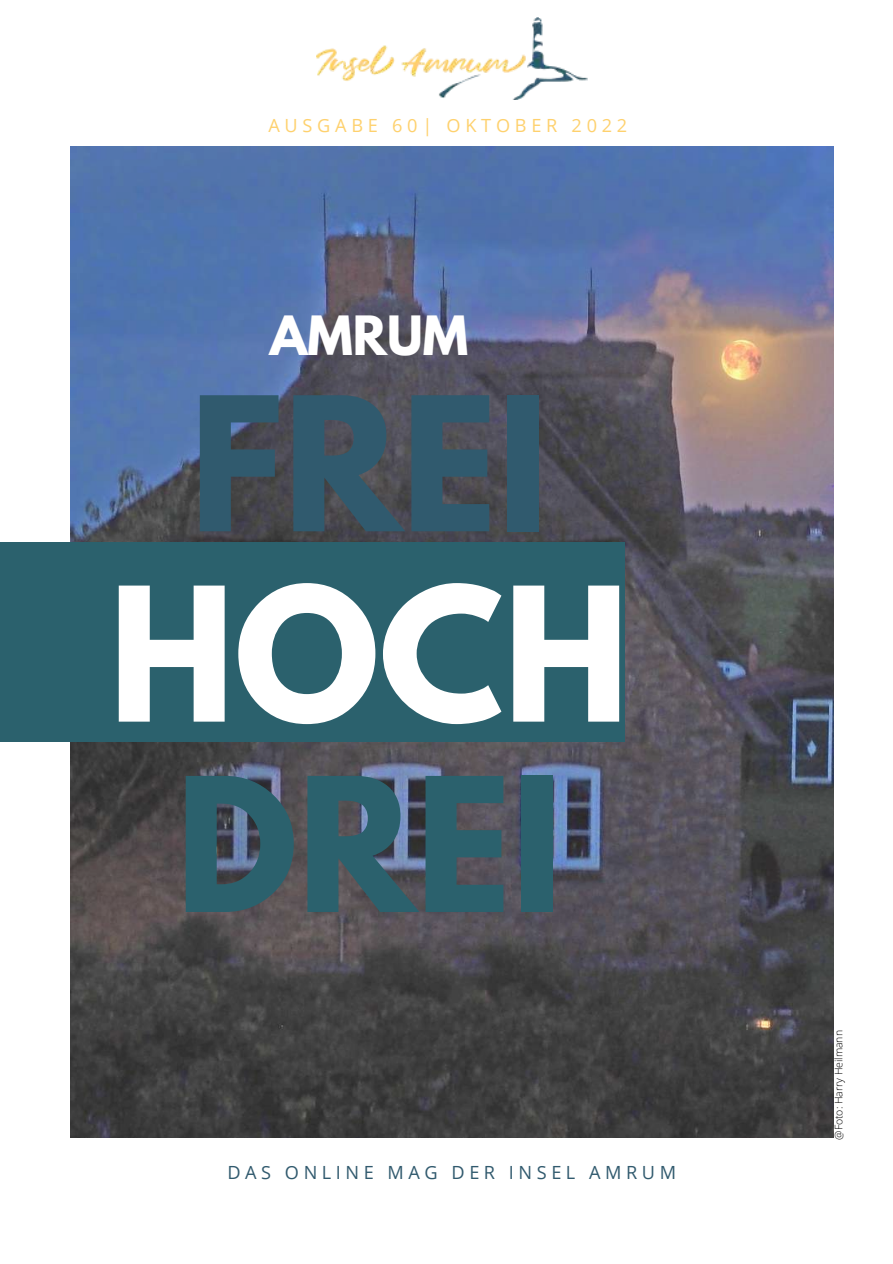
<style>
.page{position:relative;width:893px;height:1264px;background:#fff}
.page>*{position:absolute;margin:0;border:0;box-sizing:border-box;transform-origin:0 0}
.t1{font:700 164.85px "League Spartan";color:#305a6e}
.t2{font:700 164.85px "League Spartan";color:#fff}
.t3{font:700 164.85px "League Spartan";color:#2b616d}
.t4{font:700 48px "League Spartan";color:#fff}
.t5{font:18.15px "Open Sans";letter-spacing:.25em;color:#315a6e}
.t6{font:18.15px "Open Sans";letter-spacing:.26em;color:#fed16e}
.t7{font:300 10.5px "Open Sans";color:#000}
</style>
<div class="page">
<img style="left:316px;top:18px;width:271px;height:82px">
<img style="left:70px;top:147px;width:763px;height:990px">
<div style="left:0;top:543px;width:624px;height:199px;background:#2b616d"></div>
<p class="t6" style="left:268px;top:113px;width:360px">AUSGABE 60| OKTOBER 2022</p>
<h2 class="t4" style="left:270px;top:312px;width:200px">AMRUM</h2>
<h1 class="t1" style="left:190px;top:383px;width:359px">FREI</h1>
<h1 class="t2" style="left:109px;top:573px;width:521px">HOCH</h1>
<h1 class="t3" style="left:176px;top:763px;width:388px">DREI</h1>
<p class="t5" style="left:227px;top:1159px;width:450px">DAS ONLINE MAG DER INSEL AMRUM</p>
<p class="t7" style="left:831px;top:1139px;width:111px;rotate:-90deg">@Foto: Harry Heilmann</p>
</div>
